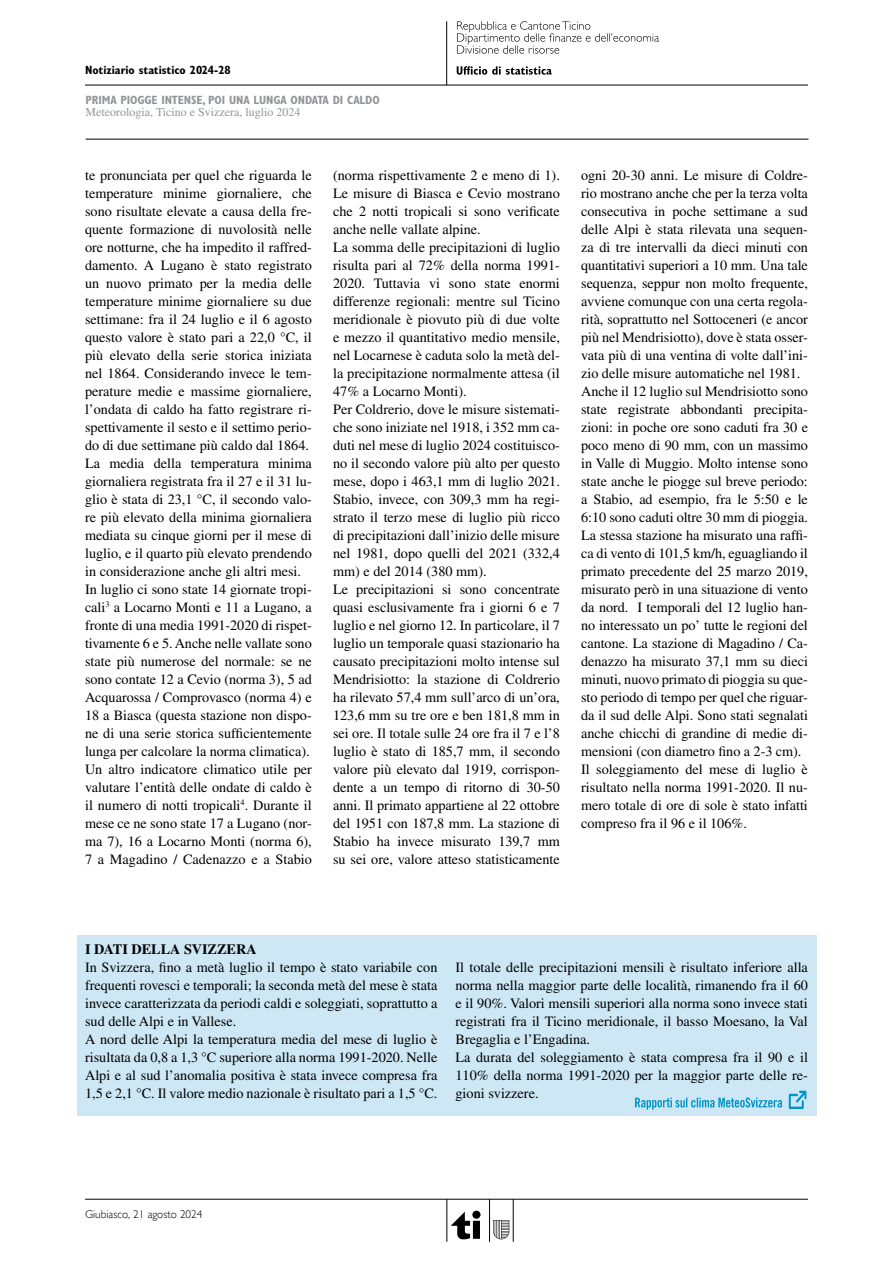
<style>
.page{position:relative;width:893px;height:1263px;background:#fff}
.page>*{position:absolute;margin:0;border:0;box-sizing:border-box;transform-origin:0 0}
.t1{font:14.25px/18px "Times LT Std";color:#000}
.t2{font:700 14.25px "Times LT Std";color:#000}
.t3{font:700 condensed 12px "Gill Sans MT Std";letter-spacing:-.01em;color:#939598}
.t4{font:12px "Times LT Std";color:#939598}
.t5{font:700 condensed 12px "Gill Sans MT Std";color:#000}
.t6{font:300 11.25px "Gill Sans";color:#000}
</style>
<div class="page">
<hr style="left:85px;top:85px;width:723px;height:1px;background:#000">
<hr style="left:446px;top:21px;width:1px;height:64px;background:#000">
<svg style="left:493px;top:1220px;width:16px;height:19px"></svg>
<div style="left:472px;top:1210px;width:8px;height:9px;background:#000;border-radius:50%"></div>
<svg style="left:451px;top:1212px;width:19px;height:27px"></svg>
<div style="left:473px;top:1221px;width:7px;height:18px;background:#000"></div>
<hr style="left:85px;top:1199px;width:723px;height:1px;background:#000">
<hr style="left:447px;top:1199px;width:1px;height:43px;background:#000">
<hr style="left:489px;top:1199px;width:1px;height:43px;background:#000">
<hr style="left:513px;top:1199px;width:1px;height:43px;background:#000">
<svg style="left:457px;top:66px;width:95px;height:9px"></svg>
<svg style="left:457px;top:21px;width:202px;height:33px"></svg>
<hr style="left:86px;top:139px;width:722px;height:1px;background:#000">
<div style="left:77px;top:935px;width:739px;height:181px;background:#cde7f4"></div>
<svg style="left:789px;top:1090px;width:17px;height:19px"></svg>
<svg style="left:635px;top:1097px;width:147px;height:13px"></svg>
<p class="t5" style="left:85px;top:63px;width:147px">Notiziario statistico 2024-28</p>
<p class="t3" style="left:86px;top:93px;width:296px">PRIMA PIOGGE INTENSE, POI UNA LUNGA ONDATA DI CALDO</p>
<p class="t4" style="left:86px;top:105px;width:217px">Meteorologia, Ticino e Svizzera, luglio 2024</p>
<p class="t1" style="left:85px;top:166px;width:228px">te pronunciata per quel che riguarda le temperature minime giornaliere, che sono risultate elevate a causa della fre&shy;quente formazione di nuvolosità nelle ore notturne, che ha impedito il raffred&shy;damento. A Lugano è stato registrato un nuovo primato per la media delle temperature minime giornaliere su due settimane: fra il 24 luglio e il 6 agosto questo valore è stato pari a 22,0 °C, il più elevato della serie storica iniziata nel 1864. Considerando invece le tem&shy;perature medie e massime giornaliere, l’ondata di caldo ha fatto registrare ri&shy;spettivamente il sesto e il settimo perio&shy;do di due settimane più caldo dal 1864.<br>La media della temperatura minima giornaliera registrata fra il 27 e il 31 lu&shy;glio è stata di 23,1 °C, il secondo valo&shy;re più elevato della minima giornaliera mediata su cinque giorni per il mese di luglio, e il quarto più elevato prendendo in considerazione anche gli altri mesi.<br>In luglio ci sono state 14 giornate tropi&shy;cali<sup>3</sup> a Locarno Monti e 11 a Lugano, a fronte di una media 1991-2020 di rispet&shy;tivamente 6 e 5. Anche nelle vallate sono state più numerose del normale: se ne sono contate 12 a Cevio (norma 3), 5 ad Acquarossa / Comprovasco (norma 4) e 18 a Biasca (questa stazione non dispo&shy;ne di una serie storica sufficientemente lunga per calcolare la norma climatica).<br>Un altro indicatore climatico utile per valutare l’entità delle ondate di caldo è il numero di notti tropicali<sup>4</sup>. Durante il mese ce ne sono state 17 a Lugano (nor&shy;ma 7), 16 a Locarno Monti (norma 6), 7 a Magadino / Cadenazzo e a Stabio</p>
<p class="t1" style="left:333px;top:166px;width:228px">(norma rispettivamente 2 e meno di 1).<br>Le misure di Biasca e Cevio mostrano che 2 notti tropicali si sono verificate anche nelle vallate alpine.<br>La somma delle precipitazioni di luglio risulta pari al 72% della norma 1991- 2020. Tuttavia vi sono state enormi differenze regionali: mentre sul Ticino meridionale è piovuto più di due volte e mezzo il quantitativo medio mensile, nel Locarnese è caduta solo la metà del&shy;la precipitazione normalmente attesa (il 47% a Locarno Monti).<br>Per Coldrerio, dove le misure sistemati&shy;che sono iniziate nel 1918, i 352 mm ca&shy;duti nel mese di luglio 2024 costituisco&shy;no il secondo valore più alto per questo mese, dopo i 463,1 mm di luglio 2021.<br>Stabio, invece, con 309,3 mm ha regi&shy;strato il terzo mese di luglio più ricco di precipitazioni dall’inizio delle misure nel 1981, dopo quelli del 2021 (332,4 mm) e del 2014 (380 mm).<br>Le precipitazioni si sono concentrate quasi esclusivamente fra i giorni 6 e 7 luglio e nel giorno 12. In particolare, il 7 luglio un temporale quasi stazionario ha causato precipitazioni molto intense sul Mendrisiotto: la stazione di Coldrerio ha rilevato 57,4 mm sull’arco di un’ora, 123,6 mm su tre ore e ben 181,8 mm in sei ore. Il totale sulle 24 ore fra il 7 e l’8 luglio è stato di 185,7 mm, il secondo valore più elevato dal 1919, corrispon&shy;dente a un tempo di ritorno di 30-50 anni. Il primato appartiene al 22 ottobre del 1951 con 187,8 mm. La stazione di Stabio ha invece misurato 139,7 mm su sei ore, valore atteso statisticamente</p>
<p class="t1" style="left:581px;top:166px;width:228px">ogni 20-30 anni. Le misure di Coldre&shy;rio mostrano anche che per la terza volta consecutiva in poche settimane a sud delle Alpi è stata rilevata una sequen&shy;za di tre intervalli da dieci minuti con quantitativi superiori a 10 mm. Una tale sequenza, seppur non molto frequente, avviene comunque con una certa regola&shy;rità, soprattutto nel Sottoceneri (e ancor più nel Mendrisiotto), dove è stata osser&shy;vata più di una ventina di volte dall’ini&shy;zio delle misure automatiche nel 1981.<br>Anche il 12 luglio sul Mendrisiotto sono state registrate abbondanti precipita&shy;zioni: in poche ore sono caduti fra 30 e poco meno di 90 mm, con un massimo in Valle di Muggio. Molto intense sono state anche le piogge sul breve periodo: a Stabio, ad esempio, fra le 5:50 e le 6:10 sono caduti oltre 30 mm di pioggia.<br>La stessa stazione ha misurato una raffi&shy;ca di vento di 101,5 km/h, eguagliando il primato precedente del 25 marzo 2019, misurato però in una situazione di vento da nord. I temporali del 12 luglio han&shy;no interessato un po’ tutte le regioni del cantone. La stazione di Magadino / Ca&shy;denazzo ha misurato 37,1 mm su dieci minuti, nuovo primato di pioggia su que&shy;sto periodo di tempo per quel che riguar&shy;da il sud delle Alpi. Sono stati segnalati anche chicchi di grandine di medie di&shy;mensioni (con diametro fino a 2-3 cm).<br>Il soleggiamento del mese di luglio è risultato nella norma 1991-2020. Il nu&shy;mero totale di ore di sole è stato infatti compreso fra il 96 e il 106%.</p>
<p class="t2" style="left:85px;top:941px;width:173px">I DATI DELLA SVIZZERA</p>
<p class="t1" style="left:85px;top:958px;width:354px">In Svizzera, fino a metà luglio il tempo è stato variabile con frequenti rovesci e temporali; la seconda metà del mese è stata invece caratterizzata da periodi caldi e soleggiati, soprattutto a sud delle Alpi e in Vallese.<br>A nord delle Alpi la temperatura media del mese di luglio è risultata da 0,8 a 1,3 °C superiore alla norma 1991-2020. Nelle Alpi e al sud l’anomalia positiva è stata invece compresa fra 1,5 e 2,1 °C. Il valore medio nazionale è risultato pari a 1,5 °C.</p>
<p class="t1" style="left:455px;top:958px;width:354px">Il totale delle precipitazioni mensili è risultato inferiore alla norma nella maggior parte delle località, rimanendo fra il 60 e il 90%. Valori mensili superiori alla norma sono invece stati registrati fra il Ticino meridionale, il basso Moesano, la Val Bregaglia e l’Engadina.<br>La durata del soleggiamento è stata compresa fra il 90 e il 110% della norma 1991-2020 per la maggior parte delle re&shy;gioni svizzere.</p>
<p class="t6" style="left:85px;top:1207px;width:119px">Giubiasco, 21 agosto 2024</p>
</div>
